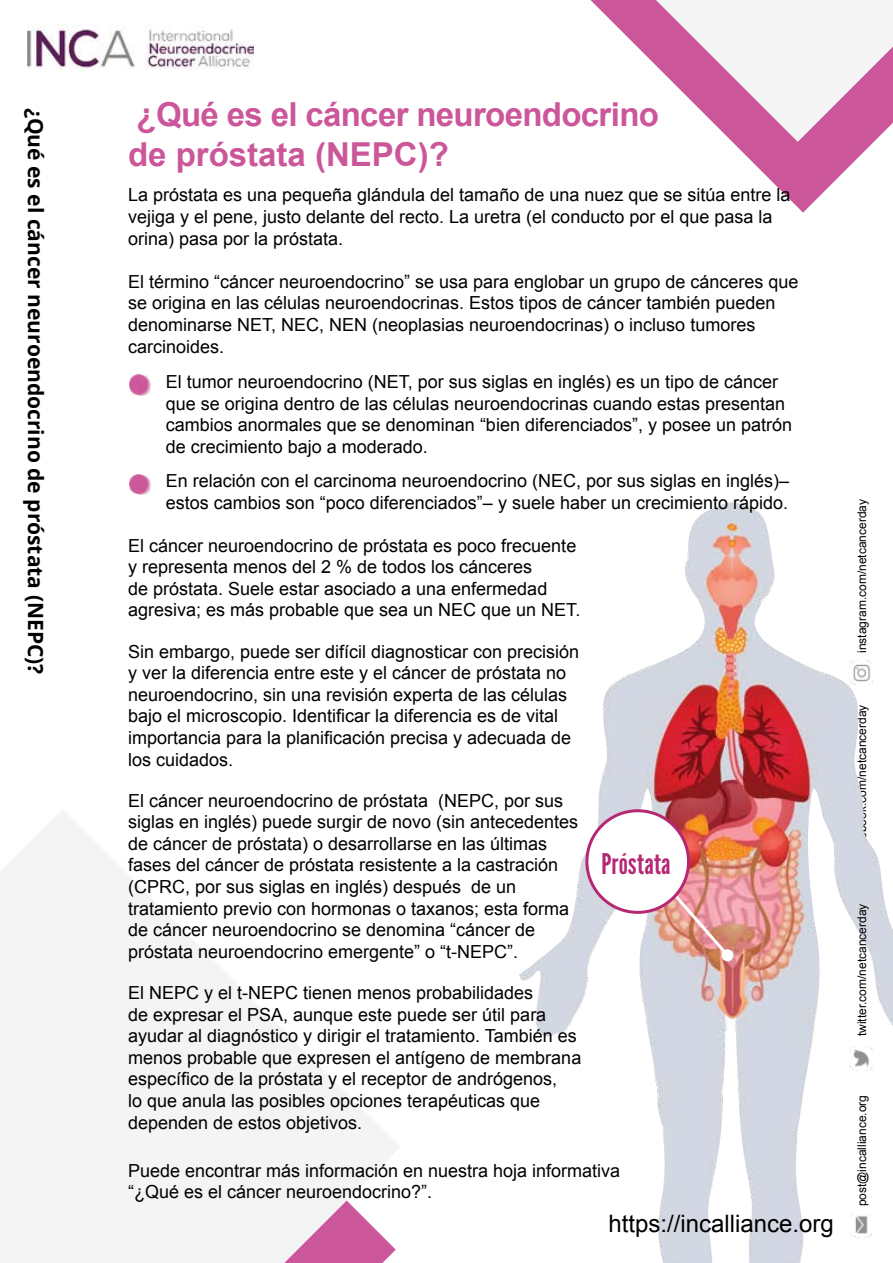
<style>
.page{position:relative;width:893px;height:1263px;background:#fff}
.page>*{position:absolute;margin:0;border:0;box-sizing:border-box;transform-origin:0 0}
.t1{font:700 33px/39.6px "Arial";letter-spacing:-.02em;color:#cb579a}
.t2{font:28.5px "League Gothic";letter-spacing:.01em;color:#b62774}
.t3{font:24px "Arial";color:#000}
.t4{font:700 21px "Open Sans";color:#000}
.t5{font:18px/21.6px "Arial";color:#000}
.t6{font:12px "Arial";color:#000}
</style>
<div class="page">
<svg style="left:0;top:810px;width:399px;height:453px;fill:#f4f4f4"></svg>
<img style="left:28px;top:26px;width:226px;height:44px">
<img style="left:519px;top:502px;width:374px;height:761px">
<img style="left:654px;top:872px;width:78px;height:87px">
<div style="left:721px;top:949px;width:13px;height:12px;background:#fff;border-radius:50%"></div>
<div style="left:587px;top:811px;width:101px;height:101px;background:#fff;border-radius:50%"></div>
<div style="left:585px;top:809px;width:105px;height:105px;border:3px solid #b62774;border-radius:50%"></div>
<svg style="left:590px;top:0;width:284px;height:213px"></svg>
<svg style="left:656px;top:0;width:237px;height:142px"></svg>
<img style="left:130px;top:474px;width:21px;height:21px">
<img style="left:130px;top:375px;width:21px;height:21px">
<p class="t4" style="left:50px;top:108px;width:568px;rotate:90deg">¿Qué es el cáncer neuroendocrino de próstata (NEPC)?</p>
<h1 class="t1" style="left:128px;top:96px;width:532px">¿Qué es el cáncer neuroendocrino de próstata (NEPC)?</h1>
<p class="t5" style="left:128px;top:184px;width:664px">La próstata es una pequeña glándula del tamaño de una nuez que se sitúa entre la vejiga y el pene, justo delante del recto. La uretra (el conducto por el que pasa la orina) pasa por la próstata.</p>
<p class="t5" style="left:128px;top:271px;width:672px">El término “cáncer neuroendocrino” se usa para englobar un grupo de cánceres que se origina en las células neuroendocrinas. Estos tipos de cáncer también pueden denominarse NET, NEC, NEN (neoplasias neuroendocrinas) o incluso tumores carcinoides.</p>
<p class="t5" style="left:166px;top:371px;width:628px">El tumor neuroendocrino (NET, por sus siglas en inglés) es un tipo de cáncer que se origina dentro de las células neuroendocrinas cuando estas presentan cambios anormales que se denominan “bien diferenciados”, y posee un patrón de crecimiento bajo a moderado.</p>
<p class="t5" style="left:166px;top:470px;width:625px">En relación con el carcinoma neuroendocrino (NEC, por sus siglas en inglés)– estos cambios son “poco diferenciados”– y suele haber un crecimiento rápido.</p>
<p class="t5" style="left:128px;top:535px;width:454px">El cáncer neuroendocrino de próstata es poco frecuente y representa menos del 2 % de todos los cánceres<br>de próstata. Suele estar asociado a una enfermedad agresiva; es más probable que sea un NEC que un NET.</p>
<p class="t5" style="left:128px;top:641px;width:453px">Sin embargo, puede ser difícil diagnosticar con precisión y ver la diferencia entre este y el cáncer de próstata no neuroendocrino, sin una revisión experta de las células bajo el microscopio. Identificar la diferencia es de vital importancia para la planificación precisa y adecuada de los cuidados.</p>
<p class="t5" style="left:128px;top:790px;width:452px">El cáncer neuroendocrino de próstata (NEPC, por sus siglas en inglés) puede surgir de novo (sin antecedentes de cáncer de próstata) o desarrollarse en las últimas fases del cáncer de próstata resistente a la castración (CPRC, por sus siglas en inglés) después de un tratamiento previo con hormonas o taxanos; esta forma de cáncer neuroendocrino se denomina “cáncer de próstata neuroendocrino emergente” o “t-NEPC”.</p>
<p class="t5" style="left:128px;top:982px;width:455px">El NEPC y el t-NEPC tienen menos probabilidades<br>de expresar el PSA, aunque este puede ser útil para ayudar al diagnóstico y dirigir el tratamiento. También es menos probable que expresen el antígeno de membrana específico de la próstata y el receptor de andrógenos,<br>lo que anula las posibles opciones terapéuticas que dependen de estos objetivos.</p>
<p class="t5" style="left:128px;top:1159px;width:494px">Puede encontrar más información en nuestra hoja informativa “¿Qué es el cáncer neuroendocrino?”.</p>
<h2 class="t2" style="left:601px;top:847px;width:71px">Próstata</h2>
<h3 class="t3" style="left:608px;top:1207px;width:227px">https://incalliance.org</h3>
<p class="t6" style="left:854px;top:653px;width:156px;rotate:-90deg">instagram.com/netcancerday</p>
<p class="t6" style="left:854px;top:855px;width:152px;rotate:-90deg">facebook.com/netcancerday</p>
<p class="t6" style="left:854px;top:1036px;width:134px;rotate:-90deg">twitter.com/netcancerday</p>
<p class="t6" style="left:854px;top:1206px;width:113px;rotate:-90deg">post@incalliance.org</p>
</div>
